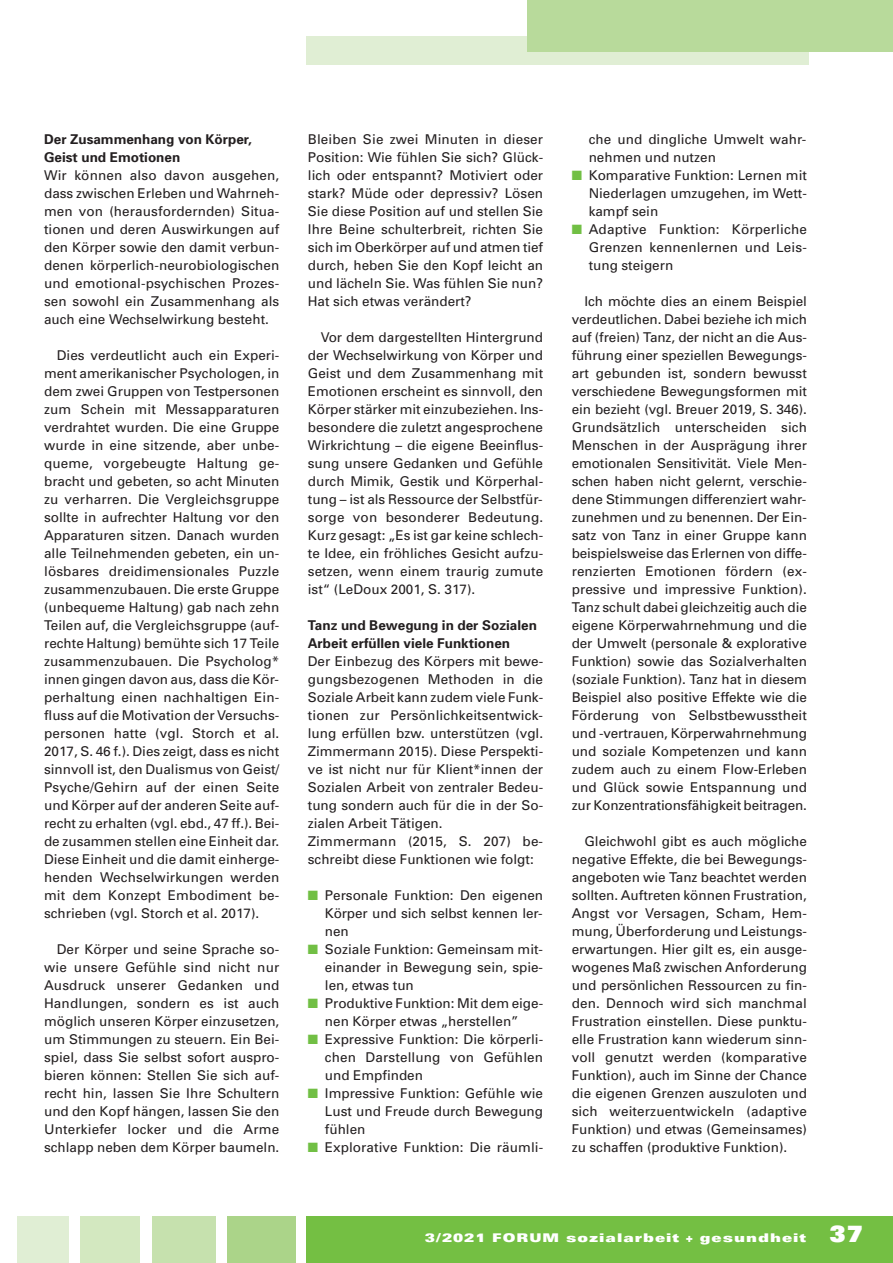
<style>
.page{position:relative;width:893px;height:1263px;background:#fff}
.page>*{position:absolute;margin:0;border:0;box-sizing:border-box;transform-origin:0 0}
.t1{font:13.5px/18px "Univers";color:#231f20;text-align:justify}
.t2{font:700 13.5px/18px "Univers";color:#231f20}
.t3{font:900 expanded 12px "Univers";letter-spacing:.085em;color:#fff}
.s1{color:#71bf44}
.s2{font-stretch:normal;font-size:22.5px}
</style>
<div class="page">
<div style="left:306px;top:36px;width:502px;height:29px;background:#e0eed4"></div>
<div style="left:527px;top:0;width:365px;height:51px;background:#b8da9b"></div>
<div style="left:306px;top:1216px;width:586px;height:47px;background:#74bf43"></div>
<div style="left:227px;top:1216px;width:68px;height:47px;background:#abd489"></div>
<div style="left:151px;top:1216px;width:64px;height:47px;background:#c6e1ae"></div>
<div style="left:80px;top:1216px;width:60px;height:47px;background:#d3e8c0"></div>
<div style="left:18px;top:1216px;width:51px;height:47px;background:#e0eed4"></div>
<p class="t2" style="left:44px;top:130px;width:209px">Der Zusammenhang von Körper,<br>Geist und Emotionen</p>
<p class="t1" style="left:44px;top:166px;width:237px">Wir können also davon ausgehen, dass zwischen Erleben und Wahrneh&shy;men von (herausfordernden) Situa&shy;tionen und deren Auswirkungen auf den Körper sowie den damit verbun&shy;denen körperlich-neurobiologischen und emotional-psychischen Prozes&shy;sen sowohl ein Zusammenhang als auch eine Wechselwirkung besteht.</p>
<p class="t1" style="left:44px;top:346px;width:237px;text-indent:13px">Dies verdeutlicht auch ein Experi&shy;ment amerikanischer Psychologen, in dem zwei Gruppen von Testpersonen zum Schein mit Messapparaturen verdrahtet wurden. Die eine Gruppe wurde in eine sitzende, aber unbe&shy;queme, vorgebeugte Haltung ge&shy;bracht und gebeten, so acht Minuten zu verharren. Die Vergleichsgruppe sollte in aufrechter Haltung vor den Apparaturen sitzen. Danach wurden alle Teilnehmenden gebeten, ein un&shy;lösbares dreidimensionales Puzzle zusammenzubauen. Die erste Gruppe (unbequeme Haltung) gab nach zehn Teilen auf, die Vergleichsgruppe (auf&shy;rechte Haltung) bemühte sich 17 Teile zusammenzubauen. Die PsychoIog* innen gingen davon aus, dass die Kör&shy;perhaltung einen nachhaltigen Ein&shy;fluss auf die Motivation der Versuchs&shy;personen hatte (vgl. Storch et al.<br>2017, S. 46 f.). Dies zeigt, dass es nicht sinnvoll ist, den Dualismus von Geist/ Psyche/Gehirn auf der einen Seite und Körper auf der anderen Seite auf&shy;recht zu erhalten (vgl. ebd., 47 ff.). Bei&shy;de zusammen stellen eine Einheit dar.<br>Diese Einheit und die damit einherge&shy;henden Wechselwirkungen werden mit dem Konzept Embodiment be&shy;schrieben (vgl. Storch et al. 2017).</p>
<p class="t1" style="left:44px;top:940px;width:237px;text-indent:13px">Der Körper und seine Sprache so&shy;wie unsere Gefühle sind nicht nur Ausdruck unserer Gedanken und Handlungen, sondern es ist auch möglich unseren Körper einzusetzen, um Stimmungen zu steuern. Ein Bei&shy;spiel, dass Sie selbst sofort auspro&shy;bieren können: Stellen Sie sich auf&shy;recht hin, lassen Sie Ihre Schultern und den Kopf hängen, lassen Sie den Unterkiefer locker und die Arme schlapp neben dem Körper baumeln.</p>
<p class="t1" style="left:308px;top:130px;width:237px">Bleiben Sie zwei Minuten in dieser Position: Wie fühlen Sie sich? Glück&shy;lich oder entspannt? Motiviert oder stark? Müde oder depressiv? Lösen Sie diese Position auf und stellen Sie Ihre Beine schulterbreit, richten Sie sich im Oberkörper auf und atmen tief durch, heben Sie den Kopf leicht an und lächeln Sie. Was fühlen Sie nun?<br>Hat sich etwas verändert?</p>
<p class="t1" style="left:308px;top:328px;width:237px;text-indent:13px">Vor dem dargestellten Hintergrund der Wechselwirkung von Körper und Geist und dem Zusammenhang mit Emotionen erscheint es sinnvoll, den Körper stärker mit einzubeziehen. Ins&shy;besondere die zuletzt angesprochene Wirkrichtung – die eigene Beeinflus&shy;sung unsere Gedanken und Gefühle durch Mimik, Gestik und Körperhal&shy;tung – ist als Ressource der Selbstfür&shy;sorge von besonderer Bedeutung.<br>Kurz gesagt: „Es ist gar keine schlech&shy;te Idee, ein fröhliches Gesicht aufzu&shy;setzen, wenn einem traurig zumute ist“ (LeDoux 2001, S. 317).</p>
<p class="t2" style="left:308px;top:616px;width:230px">Tanz und Bewegung in der Sozialen<br>Arbeit erfüllen viele Funktionen</p>
<p class="t1" style="left:308px;top:652px;width:237px;text-align:left">Der Einbezug des Körpers mit bewe&shy;gungsbezogenen Methoden in die Soziale Arbeit kann zudem viele Funk&shy;tionen zur Persönlichkeitsentwick&shy;lung erfüllen bzw. unterstützen (vgl.<br>Zimmermann 2015). Diese Perspekti&shy;ve ist nicht nur für Klient*innen der Sozialen Arbeit von zentraler Bedeu&shy;tung sondern auch für die in der So&shy;zialen Arbeit Tätigen.<br>Zimmermann (2015, S. 207) be&shy;schreibt diese Funktionen wie folgt:</p>
<p class="t1" style="left:325px;top:886px;width:220px;text-indent:-17px"><span class="s1">■</span> Personale Funktion: Den eigenen Körper und sich selbst kennen ler&shy;nen</p>
<p class="t1" style="left:325px;top:940px;width:220px;text-indent:-17px"><span class="s1">■</span> Soziale Funktion: Gemeinsam mit&shy;einander in Bewegung sein, spie&shy;len, etwas tun</p>
<p class="t1" style="left:308px;top:994px;width:237px;text-align:center"><span class="s1">■</span> Produktive Funktion: Mit dem eige&shy;nen Körper etwas „herstellen”</p>
<p class="t1" style="left:325px;top:1030px;width:220px;text-indent:-17px"><span class="s1">■</span> Expressive Funktion: Die körperli&shy;chen Darstellung von Gefühlen und Empfinden</p>
<p class="t1" style="left:325px;top:1084px;width:220px;text-indent:-17px"><span class="s1">■</span> Impressive Funktion: Gefühle wie Lust und Freude durch Bewegung fühlen</p>
<p class="t1" style="left:308px;top:1138px;width:237px"><span class="s1">■</span> Explorative Funktion: Die räumli-</p>
<p class="t1" style="left:588px;top:130px;width:219px">che und dingliche Umwelt wahr&shy;nehmen und nutzen</p>
<p class="t1" style="left:588px;top:166px;width:220px;text-indent:-17px"><span class="s1">■</span> Komparative Funktion: Lernen mit Niederlagen umzugehen, im Wett&shy;kampf sein</p>
<p class="t1" style="left:588px;top:220px;width:220px;text-indent:-17px"><span class="s1">■</span> Adaptive Funktion: Körperliche Grenzen kennenlernen und Leis&shy;tung steigern</p>
<p class="t1" style="left:571px;top:292px;width:237px;text-indent:13px">Ich möchte dies an einem Beispiel verdeutlichen. Dabei beziehe ich mich auf (freien) Tanz, der nicht an die Aus&shy;führung einer speziellen Bewegungs&shy;art gebunden ist, sondern bewusst verschiedene Bewegungsformen mit ein bezieht (vgl. Breuer 2019, S. 346).<br>Grundsätzlich unterscheiden sich Menschen in der Ausprägung ihrer emotionalen Sensitivität. Viele Men&shy;schen haben nicht gelernt, verschie&shy;dene Stimmungen differenziert wahr&shy;zunehmen und zu benennen. Der Ein&shy;satz von Tanz in einer Gruppe kann beispielsweise das Erlernen von diffe&shy;renzierten Emotionen fördern (ex&shy;pressive und impressive Funktion).<br>Tanz schult dabei gleichzeitig auch die eigene Körperwahrnehmung und die der Umwelt (personale &amp; explorative Funktion) sowie das Sozialverhalten (soziale Funktion). Tanz hat in diesem Beispiel also positive Effekte wie die Förderung von Selbstbewusstheit und -vertrauen, Körperwahrnehmung und soziale Kompetenzen und kann zudem auch zu einem Flow-Erleben und Glück sowie Entspannung und zur Konzentrationsfähigkeit beitragen.</p>
<p class="t1" style="left:571px;top:832px;width:237px;text-indent:13px">Gleichwohl gibt es auch mögliche negative Effekte, die bei Bewegungs&shy;angeboten wie Tanz beachtet werden sollten. Auftreten können Frustration, Angst vor Versagen, Scham, Hem&shy;mung, Überforderung und Leistungs&shy;erwartungen. Hier gilt es, ein ausge&shy;wogenes Maß zwischen Anforderung und persönlichen Ressourcen zu fin&shy;den. Dennoch wird sich manchmal Frustration einstellen. Diese punktu&shy;elle Frustration kann wiederum sinn&shy;voll genutzt werden (komparative Funktion), auch im Sinne der Chance die eigenen Grenzen auszuloten und sich weiterzuentwickeln (adaptive Funktion) und etwas (Gemeinsames) zu schaffen (produktive Funktion).</p>
<p class="t3" style="left:424px;top:1230px;width:440px">3/2021 FORUM sozialarbeit + gesundheit <span class="s2">37</span></p>
</div>
